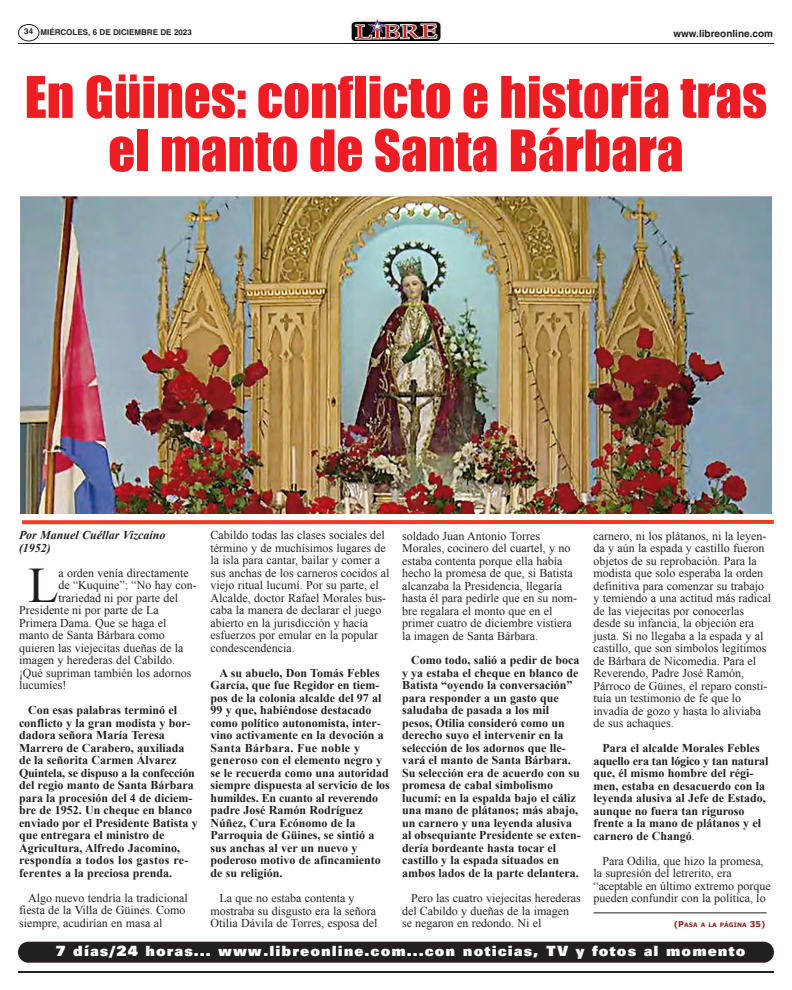
<style>
.page{position:relative;width:792px;height:990px;background:#fff}
.page>*{position:absolute;margin:0;border:0;box-sizing:border-box;transform-origin:0 0}
.t1{font:53px/53.5px "Impact";color:#ee1d23;text-align:center}
.t2{font:49.7px "Times New Roman";color:#231f20}
.t3{font:15.3px "Univers Ultra Bold DTC";letter-spacing:.065em;color:#fff}
.t4{font:12px/12.5px "Times New Roman";color:#231f20}
.t5{font:700 12px/12.5px "Times New Roman";color:#231f20}
.t6{font:italic 700 12px/12.5px "Times New Roman";color:#231f20}
.t7{font:700 10px "Helvetica";color:#231f20}
.t8{font:700 8px "Helvetica";color:#231f20}
.t9{font:700 6px "Verdana";color:#91211f}
.s1{font-weight:400}
.s2{font-size:8px}
</style>
<div class="page">
<hr style="left:18px;top:43px;width:756px;height:1px;background:#231f20">
<img style="left:351px;top:18px;width:90px;height:23px">
<svg style="left:18px;top:24px;width:22px;height:17px"></svg>
<hr style="left:18px;top:971px;width:756px;height:2px;background:#231f20">
<div style="left:18px;top:942px;width:756px;height:21px;background:#231f20;border-radius:10px"></div>
<hr style="left:594px;top:912px;width:173px;height:1px;background:#231f20">
<img style="left:21px;top:197px;width:750px;height:316px">
<div style="left:18px;top:194px;width:756px;height:322px;border:2px solid #fff"></div>
<svg style="left:22px;top:519px;width:752px;height:6px"></svg>
<p class="t8" style="left:24px;top:29px;width:169px">34 MIÉRCOLES, 6 DE DICIEMBRE DE 2023</p>
<p class="t7" style="left:673px;top:29px;width:101px">www.libreonline.com</p>
<h1 class="t1" style="left:25px;top:70px;width:744px">En Güines: conflicto e historia tras el manto de Santa Bárbara</h1>
<p class="t6" style="left:19px;top:529px;width:148px">Por Manuel Cuéllar Vizcaíno (1952)</p>
<h2 class="t2" style="left:28px;top:558px;width:32px">L</h2>
<p class="t4" style="left:58px;top:567px;width:132px">a orden venía directamente</p>
<p class="t4" style="left:58px;top:579px;width:140px">de “Kuquine”: “No hay con-</p>
<p class="t4" style="left:58px;top:592px;width:121px">trariedad ni por parte del</p>
<p class="t4" style="left:19px;top:604px;width:141px">Presidente ni por parte de La</p>
<p class="t4" style="left:19px;top:617px;width:149px">Primera Dama. Que se haga el</p>
<p class="t4" style="left:19px;top:629px;width:147px">manto de Santa Bárbara como</p>
<p class="t4" style="left:19px;top:642px;width:166px">quieren las viejecitas dueñas de la</p>
<p class="t4" style="left:19px;top:654px;width:158px">imagen y herederas del Cabildo.</p>
<p class="t4" style="left:19px;top:667px;width:174px">¡Qué supriman también los adornos</p>
<p class="t4" style="left:19px;top:679px;width:49px">lucumíes!</p>
<p class="t5" style="left:19px;top:704px;width:180px;text-indent:9px">Con esas palabras terminó el conflicto y la gran modista y bor&shy;dadora señora María Teresa<br>Marrero de Carabero, auxiliada de la señorita Carmen Álvarez<br>Quintela, se dispuso a la confección del regio manto de Santa Bárbara para la procesión del 4 de diciem&shy;bre de 1952. Un cheque en blanco enviado por el Presidente Batista y que entregara el ministro de<br>Agricultura, Alfredo Jacomino, respondía a todos los gastos re&shy;ferentes a la preciosa prenda.</p>
<p class="t4" style="left:19px;top:892px;width:170px;text-indent:9px">Algo nuevo tendría la tradicional fiesta de la Villa de Güines. Como siempre, acudirían en masa al</p>
<p class="t4" style="left:211px;top:529px;width:181px">Cabildo todas las clases sociales del término y de muchísimos lugares de la isla para cantar, bailar y comer a sus anchas de los carneros cocidos al viejo ritual lucumí. Por su parte, el Alcalde, doctor Rafael Morales bus&shy;caba la manera de declarar el juego abierto en la jurisdicción y hacía esfuerzos por emular en la popular condescendencia.</p>
<p class="t5" style="left:211px;top:666px;width:181px;text-indent:9px">A su abuelo, Don Tomás Febles<br>García, que fue Regidor en tiem&shy;pos de la colonia alcalde del 97 al<br>99 y que, habiéndose destacado como político autonomista, inter&shy;vino activamente en la devoción a<br>Santa Bárbara. Fue noble y generoso con el elemento negro y se le recuerda como una autoridad siempre dispuesta al servicio de los humildes. En cuanto al reverendo padre José Ramón Rodríguez<br>Núñez, Cura Ecónomo de la<br>Parroquia de Güines, se sintió a sus anchas al ver un nuevo y poderoso motivo de afincamiento de su religión.</p>
<p class="t4" style="left:211px;top:892px;width:169px;text-indent:9px">La que no estaba contenta y mostraba su disgusto era la señora<br>Otilia Dávila de Torres, esposa del</p>
<p class="t4" style="left:402px;top:529px;width:177px">soldado Juan Antonio Torres<br>Morales, cocinero del cuartel, y no estaba contenta porque ella había hecho la promesa de que, si Batista alcanzaba la Presidencia, llegaría hasta él para pedirle que en su nom&shy;bre regalara el monto que en el primer cuatro de diciembre vistiera la imagen de Santa Bárbara.</p>
<p class="t5" style="left:402px;top:654px;width:180px;text-indent:9px">Como todo, salió a pedir de boca y ya estaba el cheque en blanco de<br>Batista “oyendo la conversación” para responder a un gasto que saludaba de pasada a los mil pesos, Otilia consideró como un derecho suyo el intervenir en la selección de los adornos que lle&shy;vará el manto de Santa Bárbara.<br>Su selección era de acuerdo con su promesa de cabal simbolismo lucumí: en la espalda bajo el cáliz una mano de plátanos; más abajo, un carnero y una leyenda alusiva al obsequiante Presidente se exten&shy;dería bordeante hasta tocar el castillo y la espada situados en ambos lados de la parte delantera.</p>
<p class="t4" style="left:402px;top:892px;width:180px;text-indent:9px">Pero las cuatro viejecitas herederas del Cabildo y dueñas de la imagen se negaron en redondo. Ni el</p>
<p class="t4" style="left:594px;top:529px;width:179px">carnero, ni los plátanos, ni la leyen&shy;da y aún la espada y castillo fueron objetos de su reprobación. Para la modista que solo esperaba la orden definitiva para comenzar su trabajo y temiendo a una actitud más radical de las viejecitas por conocerlas desde su infancia, la objeción era justa. Si no llegaba a la espada y al castillo, que son símbolos legítimos de Bárbara de Nicomedia. Para el Reverendo, Padre José Ramón, Párroco de Güines, el reparo consti&shy;tuía un testimonio de fe que lo invadía de gozo y hasta lo aliviaba de sus achaques.</p>
<p class="t5" style="left:594px;top:742px;width:176px;text-indent:9px">Para el alcalde Morales Febles aquello era tan lógico y tan natural que, él mismo hombre del régi&shy;men, estaba en desacuerdo con la leyenda alusiva al Jefe de Estado, aunque no fuera tan riguroso frente a la mano de plátanos y el carnero de Changó<span class="s1">.</span></p>
<p class="t4" style="left:594px;top:854px;width:179px;text-indent:9px">Para Odilia, que hizo la promesa, la supresión del letrerito, era “aceptable en último extremo porque pueden confundir con la política, lo</p>
<p class="t9" style="left:674px;top:921px;width:93px"><span class="s2">(P</span>ASA A LA PÁGINA <span class="s2">35)</span></p>
<p class="t3" style="left:55px;top:946px;width:692px">7 días/24 horas... www.libreonline.com...con noticias, TV y fotos al momento</p>
</div>
